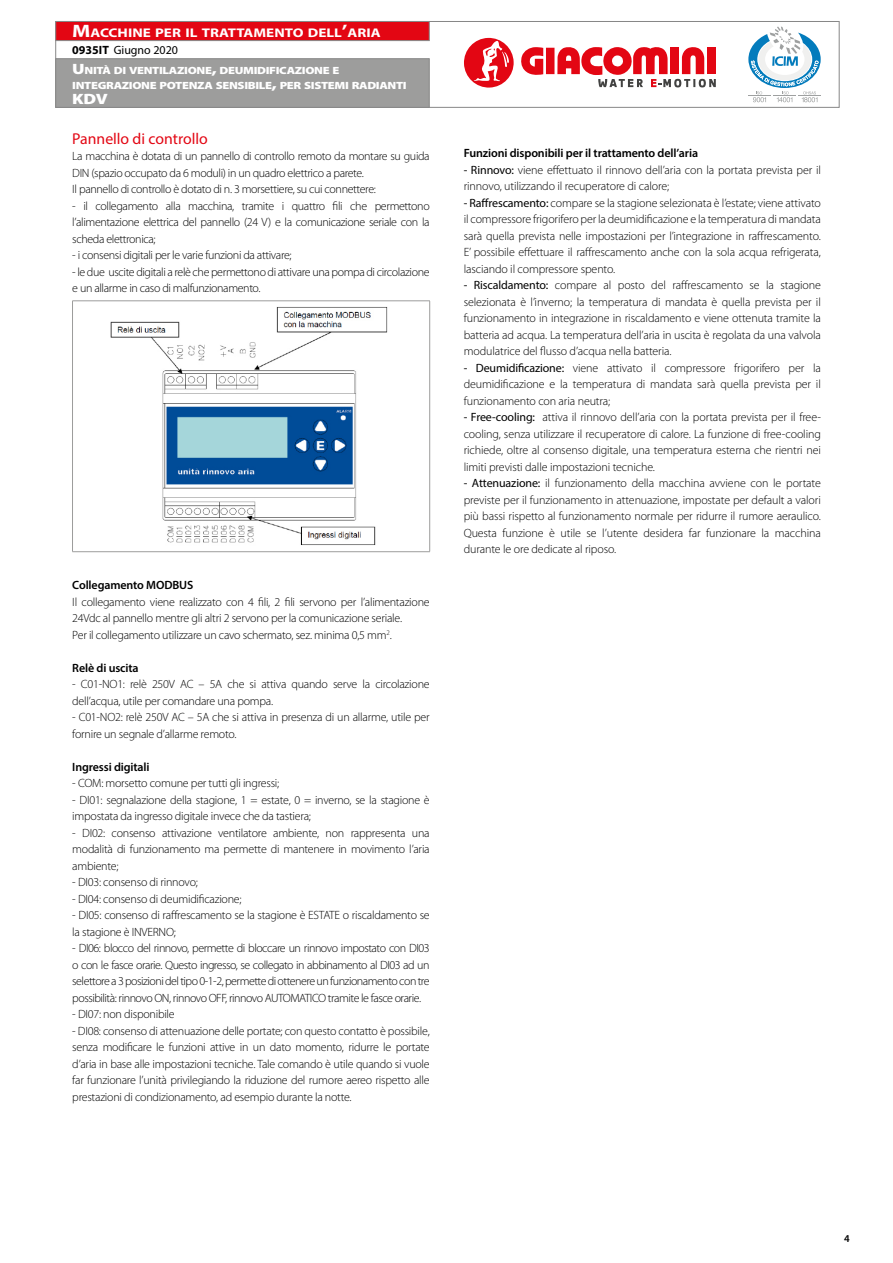
<style>
.page{position:relative;width:893px;height:1263px;background:#fff}
.page>*{position:absolute;margin:0;border:0;box-sizing:border-box;transform-origin:0 0}
.t1{font:15.75px "Myriad Pro";color:#e30613}
.t2{font:900 15px "Myriad Pro";color:#fff;scale:1.2 1}
.t3{font:700 12.6px "Myriad Pro";color:#fff;scale:1.2 1}
.t4{font:300 12px/16.5px "Myriad Pro";letter-spacing:-.02em;color:#000;text-align:justify}
.t5{font:600 12px "Myriad Pro";letter-spacing:-.01em;color:#000}
.t6{font:12px "Myriad Pro";color:#000}
.t7{font:900 10.5px/15px "Myriad Pro";letter-spacing:-.03em;color:#fff;scale:1.2 1}
.t8{font:600 10.5px "Myriad Pro";color:#000}
.s1{font-size:18px}
.s2{font-size:15px}
.s3{font-weight:700}
.s4{font-weight:400}
</style>
<div class="page">
<div style="left:55px;top:21px;width:784px;height:87px;background:#fff;border:1px solid #878787"></div>
<div style="left:55px;top:58px;width:374px;height:50px;background:#9d9d9c;border:1px solid #878787"></div>
<div style="left:55px;top:21px;width:374px;height:20px;background:#e30613;border:1px solid #878787"></div>
<svg style="left:521px;top:47px;width:22px;height:28px"></svg>
<div style="left:546px;top:48px;width:8px;height:26px;background:#e30613"></div>
<svg style="left:557px;top:47px;width:159px;height:40px"></svg>
<svg style="left:464px;top:37px;width:50px;height:51px"></svg>
<svg style="left:748px;top:27px;width:73px;height:75px"></svg>
<hr style="left:429px;top:301px;width:1px;height:250px;background:#9d9d9c">
<hr style="left:72px;top:301px;width:358px;height:1px;background:#9d9d9c">
<hr style="left:72px;top:301px;width:1px;height:250px;background:#9d9d9c">
<hr style="left:72px;top:551px;width:358px;height:1px;background:#9d9d9c">
<img style="left:111px;top:307px;width:277px;height:238px">
<p class="t3" style="left:72px;top:25px;width:258px"><span class="s1">M</span>ACCHINE PER IL TRATTAMENTO DELL<span class="s1">’</span>ARIA</p>
<p class="t7" style="left:72px;top:62px;width:280px"><span class="s2">U</span>NITÀ DI VENTILAZIONE<span class="s2">,</span> DEUMIDIFICAZIONE E<br>INTEGRAZIONE POTENZA SENSIBILE<span class="s2">,</span> PER SISTEMI RADIANTI</p>
<p class="t2" style="left:72px;top:89px;width:20px">KDV</p>
<h1 class="t1" style="left:72px;top:129px;width:137px">Pannello di controllo</h1>
<p class="t4" style="left:72px;top:148px;width:359px;text-align:left">La macchina è dotata di un pannello di controllo remoto da montare su guida<br>DIN (spazio occupato da 6 moduli) in un quadro elettrico a parete.<br>Il pannello di controllo è dotato di n. 3 morsettiere, su cui connettere:</p>
<p class="t4" style="left:72px;top:197px;width:359px">- il collegamento alla macchina, tramite i quattro fili che permettono l’alimentazione elettrica del pannello (24 V) e la comunicazione seriale con la scheda elettronica;</p>
<p class="t4" style="left:72px;top:247px;width:221px">- i consensi digitali per le varie funzioni da attivare;</p>
<p class="t4" style="left:72px;top:263px;width:359px">- le due uscite digitali a relè che permettono di attivare una pompa di circolazione e un allarme in caso di malfunzionamento.</p>
<p class="t6" style="left:72px;top:43px;width:107px"><span class="s3">0935IT</span> Giugno 2020</p>
<p class="t5" style="left:72px;top:577px;width:123px">Collegamento MODBUS</p>
<p class="t4" style="left:72px;top:593px;width:359px;text-align:left">Il collegamento viene realizzato con 4 fili, 2 fili servono per l’alimentazione<br>24Vdc al pannello mentre gli altri 2 servono per la comunicazione seriale.<br>Per il collegamento utilizzare un cavo schermato, sez. minima 0,5 mm<sup>2</sup>.</p>
<p class="t5" style="left:72px;top:660px;width:68px">Relè di uscita</p>
<p class="t4" style="left:72px;top:676px;width:359px">- C01-NO1: relè 250V AC – 5A che si attiva quando serve la circolazione dell’acqua, utile per comandare una pompa.</p>
<p class="t4" style="left:72px;top:709px;width:359px">- C01-NO2: relè 250V AC – 5A che si attiva in presenza di un allarme, utile per fornire un segnale d’allarme remoto.</p>
<p class="t5" style="left:72px;top:759px;width:79px">Ingressi digitali</p>
<p class="t4" style="left:72px;top:775px;width:208px">- COM: morsetto comune per tutti gli ingressi;</p>
<p class="t4" style="left:72px;top:791px;width:359px">- DI01: segnalazione della stagione, 1 = estate, 0 = inverno, se la stagione è impostata da ingresso digitale invece che da tastiera;</p>
<p class="t4" style="left:72px;top:824px;width:359px">- DI02: consenso attivazione ventilatore ambiente, non rappresenta una modalità di funzionamento ma permette di mantenere in movimento l’aria ambiente;</p>
<p class="t4" style="left:72px;top:874px;width:127px">- DI03: consenso di rinnovo;</p>
<p class="t4" style="left:72px;top:890px;width:171px">- DI04: consenso di deumidificazione;</p>
<p class="t4" style="left:72px;top:907px;width:359px">- DI05: consenso di raffrescamento se la stagione è ESTATE o riscaldamento se la stagione è INVERNO;</p>
<p class="t4" style="left:72px;top:940px;width:359px">- DI06: blocco del rinnovo, permette di bloccare un rinnovo impostato con DI03 o con le fasce orarie. Questo ingresso, se collegato in abbinamento al DI03 ad un selettore a 3 posizioni del tipo 0-1-2, permette di ottenere un funzionamento con tre possibilità: rinnovo ON, rinnovo OFF, rinnovo AUTOMATICO tramite le fasce orarie.</p>
<p class="t4" style="left:72px;top:1006px;width:104px">- DI07: non disponibile</p>
<p class="t4" style="left:72px;top:1022px;width:359px">- DI08: consenso di attenuazione delle portate; con questo contatto è possibile, senza modificare le funzioni attive in un dato momento, ridurre le portate d’aria in base alle impostazioni tecniche. Tale comando è utile quando si vuole far funzionare l’unità privilegiando la riduzione del rumore aereo rispetto alle prestazioni di condizionamento, ad esempio durante la notte.</p>
<p class="t5" style="left:464px;top:146px;width:236px">Funzioni disponibili per il trattamento dell’aria</p>
<p class="t4" style="left:464px;top:161px;width:359px"><span class="s4">- Rinnovo:</span> viene effettuato il rinnovo dell’aria con la portata prevista per il rinnovo, utilizzando il recuperatore di calore;</p>
<p class="t4" style="left:464px;top:194px;width:359px"><span class="s4">- Raffrescamento:</span> compare se la stagione selezionata è l’estate; viene attivato il compressore frigorifero per la deumidificazione e la temperatura di mandata sarà quella prevista nelle impostazioni per l’integrazione in raffrescamento.<br>E’ possibile effettuare il raffrescamento anche con la sola acqua refrigerata, lasciando il compressore spento.</p>
<p class="t4" style="left:464px;top:277px;width:359px"><span class="s4">- Riscaldamento:</span> compare al posto del raffrescamento se la stagione selezionata è l’inverno; la temperatura di mandata è quella prevista per il funzionamento in integrazione in riscaldamento e viene ottenuta tramite la batteria ad acqua. La temperatura dell’aria in uscita è regolata da una valvola modulatrice del flusso d’acqua nella batteria.</p>
<p class="t4" style="left:464px;top:359px;width:359px"><span class="s4">- Deumidificazione:</span> viene attivato il compressore frigorifero per la deumidificazione e la temperatura di mandata sarà quella prevista per il funzionamento con aria neutra;</p>
<p class="t4" style="left:464px;top:409px;width:359px"><span class="s4">- Free-cooling:</span> attiva il rinnovo dell’aria con la portata prevista per il free&shy;cooling, senza utilizzare il recuperatore di calore. La funzione di free-cooling richiede, oltre al consenso digitale, una temperatura esterna che rientri nei limiti previsti dalle impostazioni tecniche.</p>
<p class="t4" style="left:464px;top:475px;width:359px"><span class="s4">- Attenuazione:</span> il funzionamento della macchina avviene con le portate previste per il funzionamento in attenuazione, impostate per default a valori più bassi rispetto al funzionamento normale per ridurre il rumore aeraulico.<br>Questa funzione è utile se l’utente desidera far funzionare la macchina durante le ore dedicate al riposo.</p>
<p class="t8" style="left:844px;top:1231px;width:7px">4</p>
</div>
